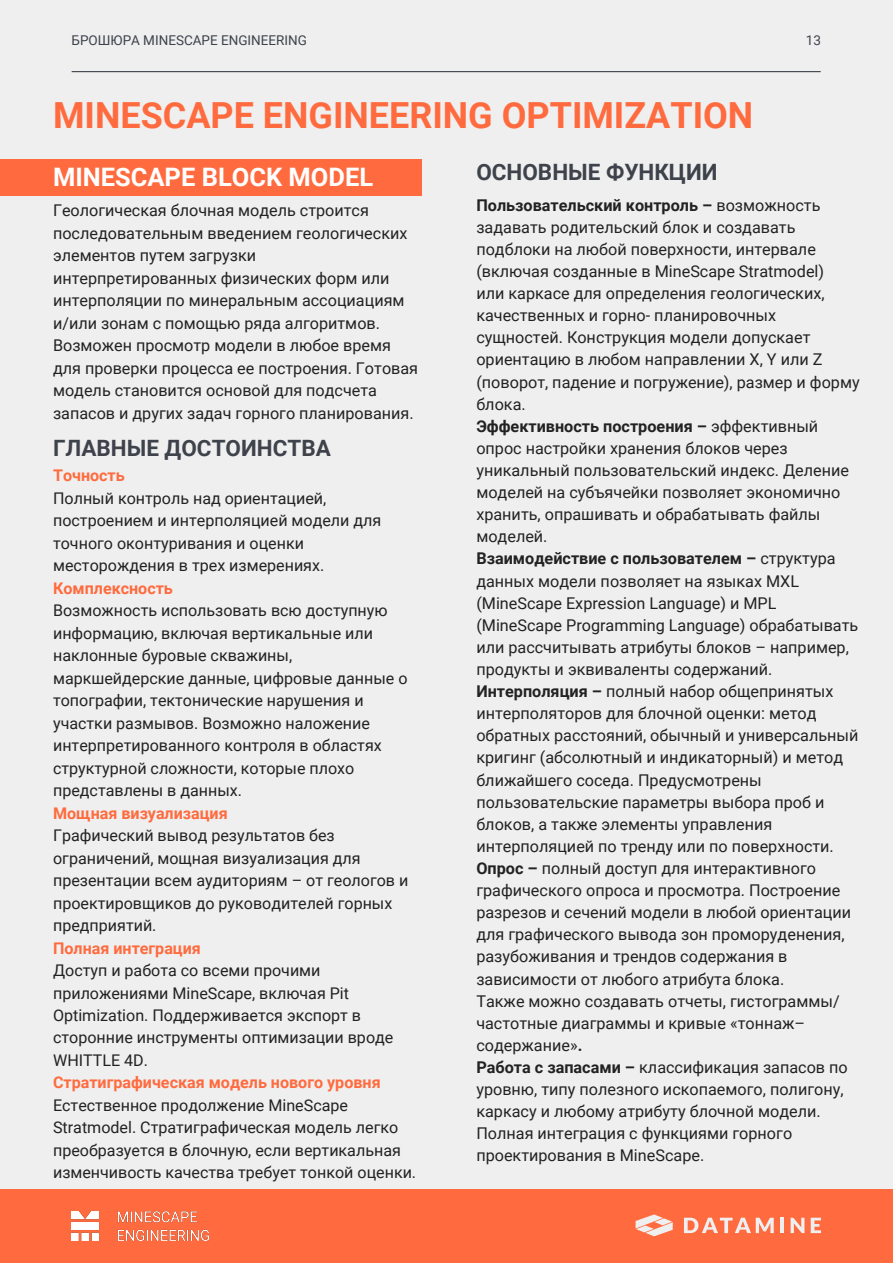
<style>
.page{position:relative;width:893px;height:1264px;background:#fff}
.page>*{position:absolute;margin:0;border:0;box-sizing:border-box;transform-origin:0 0}
.t1{font:700 36px "Roboto";color:#ff6b3e}
.t2{font:700 25.5px "Roboto";color:#fff}
.t3{font:700 22.5px "Roboto";color:#3e424b}
.t4{font:16.2px/22px "Roboto";color:#222}
.t5{font:16.05px/22.5px "Roboto";color:#222}
.t6{font:700 16.05px "Roboto";color:#ff6b3e}
.t7{font:13.5px "Roboto";color:#3e424b}
.s1{font-weight:700}
</style>
<div class="page">
<div style="left:0;top:0;width:892px;height:1262px;background:#efefef"></div>
<div style="left:0;top:159px;width:421px;height:37px;background:#ff6b3e"></div>
<div style="left:0;top:1189px;width:892px;height:73px;background:#ff6b3e"></div>
<svg style="left:684px;top:1217px;width:89px;height:16px"></svg>
<hr style="left:780px;top:1217px;width:4px;height:15px;background:#efefef">
<svg style="left:790px;top:1217px;width:14px;height:16px"></svg>
<svg style="left:810px;top:1217px;width:11px;height:16px"></svg>
<svg style="left:635px;top:1214px;width:37px;height:22px"></svg>
<img style="left:72px;top:1211px;width:137px;height:28px">
<hr style="left:72px;top:71px;width:748px;height:1px;background:#3e424b">
<p class="t7" style="left:72px;top:33px;width:237px">БРОШЮРА MINESCAPE ENGINEERING</p>
<p class="t7" style="left:805px;top:33px;width:17px">13</p>
<p class="t1" style="left:53px;top:94px;width:701px">MINESCAPE ENGINEERING OPTIMIZATION</p>
<p class="t2" style="left:53px;top:162px;width:321px">MINESCAPE BLOCK MODEL</p>
<p class="t2" style="left:40px;top:165px;width:321px">MINESCAPE BLOCK MODEL</p>
<p class="t3" style="left:476px;top:159px;width:243px">ОСНОВНЫЕ ФУНКЦИИ</p>
<p class="t4" style="left:53px;top:200px;width:366px;line-height:22.5px">Геологическая блочная модель строится последовательным введением геологических элементов путем загрузки интерпретированных физических форм или интерполяции по минеральным ассоциациям и/или зонам с помощью ряда алгоритмов.<br>Возможен просмотр модели в любое время для проверки процесса ее построения. Готовая модель становится основой для подсчета запасов и других задач горного планирования.</p>
<p class="t4" style="left:476px;top:194px;width:349px"><span class="s1">Пользовательский контроль –</span> возможность задавать родительский блок и создавать подблоки на любой поверхности, интервале (включая созданные в MineScape Stratmodel)</p>
<p class="t4" style="left:476px;top:282px;width:385px">или каркасе для определения геологических, качественных и горно- планировочных<br>сущностей . Конструкция модели допускает ориентацию в любом направлении X, Y или Z (поворот, падение и погружение), размер и форму блока.</p>
<p class="t4" style="left:476px;top:415px;width:374px"><span class="s1">Эффективность построения –</span> эффективный опрос настрой ки хранения блоков через уникальный пользовательский индекс. Деление моделей на субъячей ки позволяет экономично хранить, опрашивать и обрабатывать файлы моделей .</p>
<p class="t4" style="left:476px;top:548px;width:383px"><span class="s1">Взаимодействие с пользователем –</span> структура данных модели позволяет на языках MXL (MineScape Expression Language) и MPL (MineScape Programming Language) обрабатывать или рассчитывать атрибуты блоков – например, продукты и эквиваленты содержаний .</p>
<p class="t4" style="left:476px;top:680px;width:378px"><span class="s1">Интерполяция –</span> полный набор общепринятых интерполяторов для блочной оценки: метод обратных расстояний, обычный и универсальный кригинг (абсолютный и индикаторный) и метод ближай шего соседа. Предусмотрены пользовательские параметры выбора проб и блоков, а также элементы управления интерполяцией по тренду или по поверхности.</p>
<p class="t4" style="left:476px;top:857px;width:376px"><span class="s1">Опрос –</span> полный доступ для интерактивного графического опроса и просмотра. Построение разрезов и сечений модели в любой ориентации для графического вывода зон проморуденения, разубоживания и трендов содержания в зависимости от любого атрибута блока.</p>
<p class="t4" style="left:476px;top:990px;width:365px">Также можно создавать отчеты, гистограммы/ частотные диаграммы и кривые «тоннаж– содержание»<span class="s1">.</span></p>
<p class="t4" style="left:476px;top:1056px;width:373px"><span class="s1">Работа с запасами –</span> классификация запасов по уровню, типу полезного ископаемого, полигону, каркасу и любому атрибуту блочной модели.<br>Полная интеграция с функциями горного проектирования в MineScape.</p>
<p class="t3" style="left:53px;top:435px;width:279px">ГЛАВНЫЕ ДОСТОИНСТВА</p>
<p class="t6" style="left:53px;top:466px;width:73px">Точность</p>
<p class="t5" style="left:53px;top:487px;width:330px">Полный контроль над ориентацией, построением и интерполяцией модели для точного оконтуривания и оценки месторождения в трех измерениях.</p>
<p class="t6" style="left:53px;top:578px;width:121px">Комплексность</p>
<p class="t5" style="left:53px;top:599px;width:356px">Возможность использовать всю доступную информацию, включая вертикальные или наклонные буровые скважины, маркшейдерские данные, цифровые данные о топографии, тектонические нарушения и участки размывов. Возможно наложение интерпретированного контроля в областях структурной сложности, которые плохо представлены в данных.</p>
<p class="t6" style="left:53px;top:803px;width:176px">Мощная визуализация</p>
<p class="t5" style="left:53px;top:824px;width:357px">Графический вывод результатов без ограничений, мощная визуализация для презентации всем аудиториям – от геологов и проектировщиков до руководителей горных предприятий .</p>
<p class="t6" style="left:53px;top:938px;width:149px">Полная интеграция</p>
<p class="t5" style="left:53px;top:959px;width:342px">Доступ и работа со всеми прочими приложениями MineScape, включая Pit Optimization. Поддерживается экспорт в сторонние инструменты оптимизации вроде WHITTLE 4D.</p>
<p class="t6" style="left:53px;top:1073px;width:329px">Стратиграфическая модель нового уровня</p>
<p class="t5" style="left:53px;top:1094px;width:364px">Естественное продолжение MineScape Stratmodel. Стратиграфическая модель легко преобразуется в блочную, если вертикальная изменчивость качества требует тонкой оценки.</p>
</div>
